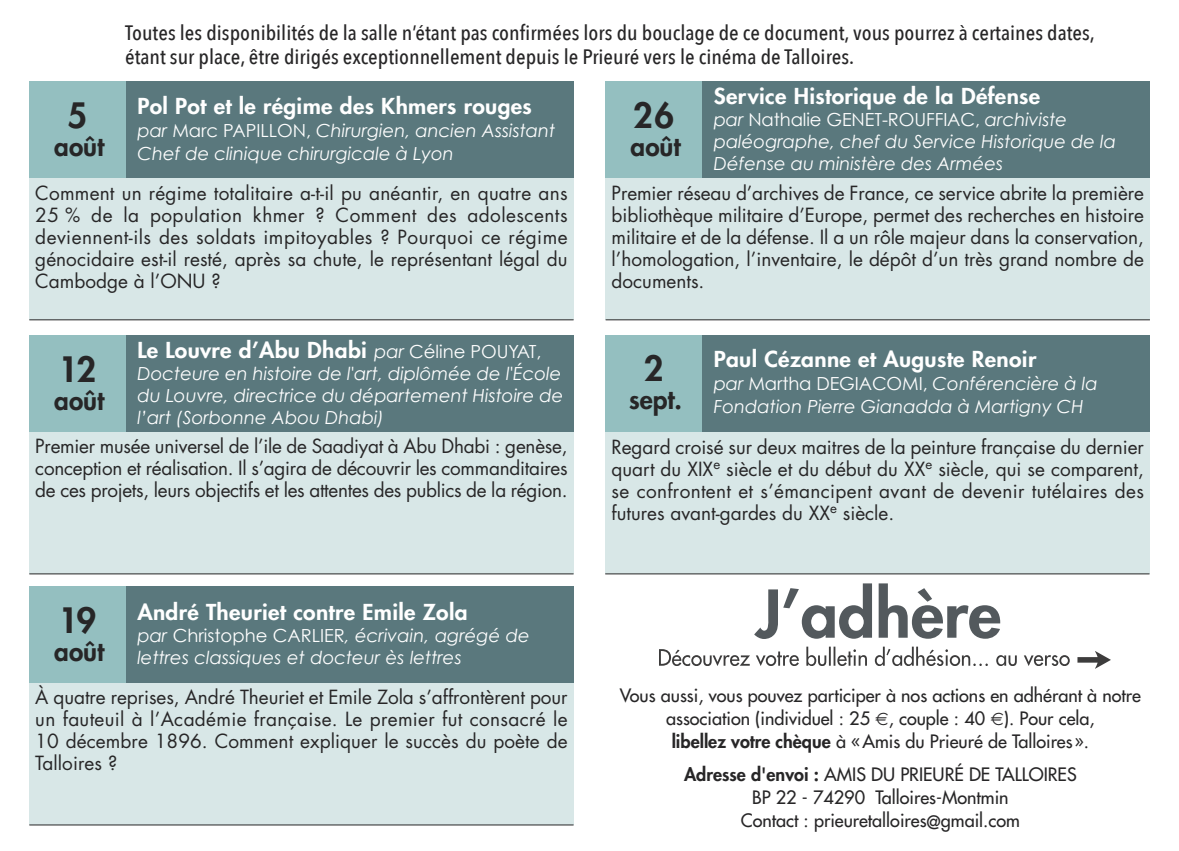
<style>
.page{position:relative;width:1179px;height:851px;background:#fff}
.page>*{position:absolute;margin:0;border:0;box-sizing:border-box;transform-origin:0 0}
.t1{font:800 64px "Futura";color:#53595d}
.t2{font:800 34px "Futura";color:#272627}
.t3{font:800 26px "Futura";color:#272627}
.t4{font:800 21.4px "Futura";letter-spacing:.015em;color:#fff;scale:1.06 1}
.t5{font:500 20.8px/24px "Avenir Next Condensed";color:#272627;scale:1.05 1}
.t6{font:19px/22px "Futura";color:#272627;text-align:justify}
.t7{font:italic 18px/22px "Century Gothic";color:#fff}
.t8{font:18px/22.8px "Futura";color:#272627;text-align:center}
.s1{font-style:normal}
.s2{font-family:"Century Gothic";font-weight:400;font-style:italic;font-size:18px}
.s3{font-family:"Century Gothic";font-weight:400;font-size:18px}
.s4{font-weight:800}
</style>
<div class="page">
<div style="left:29px;top:335px;width:544px;height:238px;background:#d8e7e7"></div>
<hr style="left:29px;top:573px;width:544px;height:1px;background:#272627">
<div style="left:123px;top:335px;width:450px;height:97px;background:#5a787d"></div>
<div style="left:29px;top:335px;width:96px;height:97px;background:#94bfc0"></div>
<div style="left:29px;top:81px;width:544px;height:238px;background:#d8e7e7"></div>
<hr style="left:29px;top:319px;width:544px;height:1px;background:#272627">
<div style="left:123px;top:81px;width:450px;height:97px;background:#5a787d"></div>
<div style="left:29px;top:81px;width:96px;height:97px;background:#94bfc0"></div>
<div style="left:29px;top:586px;width:544px;height:238px;background:#d8e7e7"></div>
<hr style="left:29px;top:824px;width:544px;height:1px;background:#272627">
<div style="left:123px;top:586px;width:450px;height:96px;background:#5a787d"></div>
<div style="left:29px;top:586px;width:96px;height:96px;background:#94bfc0"></div>
<div style="left:605px;top:81px;width:544px;height:238px;background:#d8e7e7"></div>
<hr style="left:605px;top:319px;width:544px;height:1px;background:#272627">
<div style="left:699px;top:81px;width:450px;height:97px;background:#5a787d"></div>
<div style="left:605px;top:81px;width:96px;height:97px;background:#94bfc0"></div>
<div style="left:605px;top:335px;width:544px;height:238px;background:#d8e7e7"></div>
<div style="left:699px;top:335px;width:450px;height:96px;background:#5a787d"></div>
<div style="left:605px;top:335px;width:96px;height:96px;background:#94bfc0"></div>
<hr style="left:605px;top:573px;width:544px;height:1px;background:#272627">
<svg style="left:659px;top:646px;width:196px;height:20px"></svg>
<svg style="left:1077px;top:651px;width:33px;height:17px"></svg>
<h2 class="t2" style="left:67px;top:99px;width:21px">5</h2>
<h3 class="t3" style="left:54px;top:134px;width:51px">août</h3>
<p class="t5" style="left:125px;top:21px;width:924px">Toutes les disponibilités de la salle n’étant pas confirmées lors du bouclage de ce document, vous pourrez à certaines dates, étant sur place, être dirigés exceptionnellement depuis le Prieuré vers le cinéma de Talloires.</p>
<p class="t4" style="left:137px;top:96px;width:373px">Pol Pot et le régime des Khmers rouges</p>
<p class="t7" style="left:137px;top:118px;width:419px;line-height:23px">par <span class="s1">MARC PAPILLON,</span> Chirurgien, ancien Assistant<br>Chef de clinique chirurgicale à Lyon</p>
<h2 class="t2" style="left:633px;top:99px;width:43px">26</h2>
<h3 class="t3" style="left:630px;top:134px;width:51px">août</h3>
<p class="t4" style="left:713px;top:86px;width:309px">Service Historique de la Défense</p>
<p class="t7" style="left:713px;top:108px;width:404px">par <span class="s1">NATHALIE GENET-ROUFFIAC,</span> archiviste paléographe, chef du Service Historique de la<br>Défense au ministère des Armées</p>
<p class="t6" style="left:35px;top:184px;width:533px">Comment un régime totalitaire a-t-il pu anéantir, en quatre ans 25 % de la population khmer ? Comment des adolescents deviennent-ils des soldats impitoyables ? Pourquoi ce régime génocidaire est-il resté, après sa chute, le représentant légal du Cambodge à l’ONU ?</p>
<h2 class="t2" style="left:59px;top:353px;width:39px">12</h2>
<h3 class="t3" style="left:54px;top:388px;width:51px">août</h3>
<p class="t4" style="left:137px;top:339px;width:382px">Le Louvre d’Abu Dhabi <span class="s2">par</span> <span class="s3">CÉLINE POUYAT,</span></p>
<p class="t7" style="left:137px;top:361px;width:427px;text-align:justify">Docteure en histoire de l'art, diplômée de l'École du Louvre, directrice du département Histoire de l’art (Sorbonne Abou Dhabi)</p>
<p class="t6" style="left:35px;top:436px;width:533px">Premier musée universel de l’ile de Saadiyat à Abu Dhabi : genèse, conception et réalisation. Il s’agira de découvrir les commanditaires de ces projets, leurs objectifs et les attentes des publics de la région.</p>
<h2 class="t2" style="left:59px;top:604px;width:39px">19</h2>
<h3 class="t3" style="left:54px;top:638px;width:51px">août</h3>
<p class="t4" style="left:137px;top:602px;width:313px">André Theuriet contre Emile Zola</p>
<p class="t7" style="left:137px;top:623px;width:394px">par <span class="s1">CHRISTOPHE CARLIER</span>, écrivain, agrégé de lettres classiques et docteur ès lettres</p>
<p class="t6" style="left:35px;top:687px;width:533px">À quatre reprises, André Theuriet et Emile Zola s’affrontèrent pour un fauteuil à l’Académie française. Le premier fut consacré le 10 décembre 1896. Comment expliquer le succès du poète de Talloires ?</p>
<p class="t6" style="left:611px;top:184px;width:533px">Premier réseau d’archives de France, ce service abrite la première bibliothèque militaire d’Europe, permet des recherches en histoire militaire et de la défense. Il a un rôle majeur dans la conservation, l’homologation, l’inventaire, le dépôt d’un très grand nombre de documents.</p>
<h2 class="t2" style="left:643px;top:352px;width:21px">2</h2>
<h3 class="t3" style="left:629px;top:387px;width:55px">sept.</h3>
<p class="t4" style="left:713px;top:349px;width:306px">Paul Cézanne et Auguste Renoir</p>
<p class="t7" style="left:713px;top:372px;width:385px;line-height:23px">par <span class="s1">MARTHA DEGIACOMI,</span> Conférencière à la<br>Fondation Pierre Gianadda à Martigny CH</p>
<p class="t6" style="left:611px;top:437px;width:533px">Regard croisé sur deux maitres de la peinture française du dernier quart du XIX<sup>e</sup> siècle et du début du XX<sup>e</sup> siècle, qui se comparent, se confrontent et s’émancipent avant de devenir tutélaires des futures avant-gardes du XX<sup>e</sup> siècle.</p>
<h1 class="t1" style="left:755px;top:583px;width:247px">J’adhère</h1>
<p class="t8" style="left:619px;top:685px;width:522px">Vous aussi, vous pouvez participer à nos actions en adhérant à notre association (individuel : 25 , couple : 40 ). Pour cela,<br><span class="s4">libellez votre chèque</span> à «Amis du Prieuré de Talloires».</p>
<p class="t8" style="left:684px;top:764px;width:394px"><span class="s4">Adresse d'envoi :</span> AMIS DU PRIEURÉ DE TALLOIRES<br>BP 22 - 74290 Talloires-Montmin<br>Contact : prieuretalloires@gmail.com</p>
</div>
